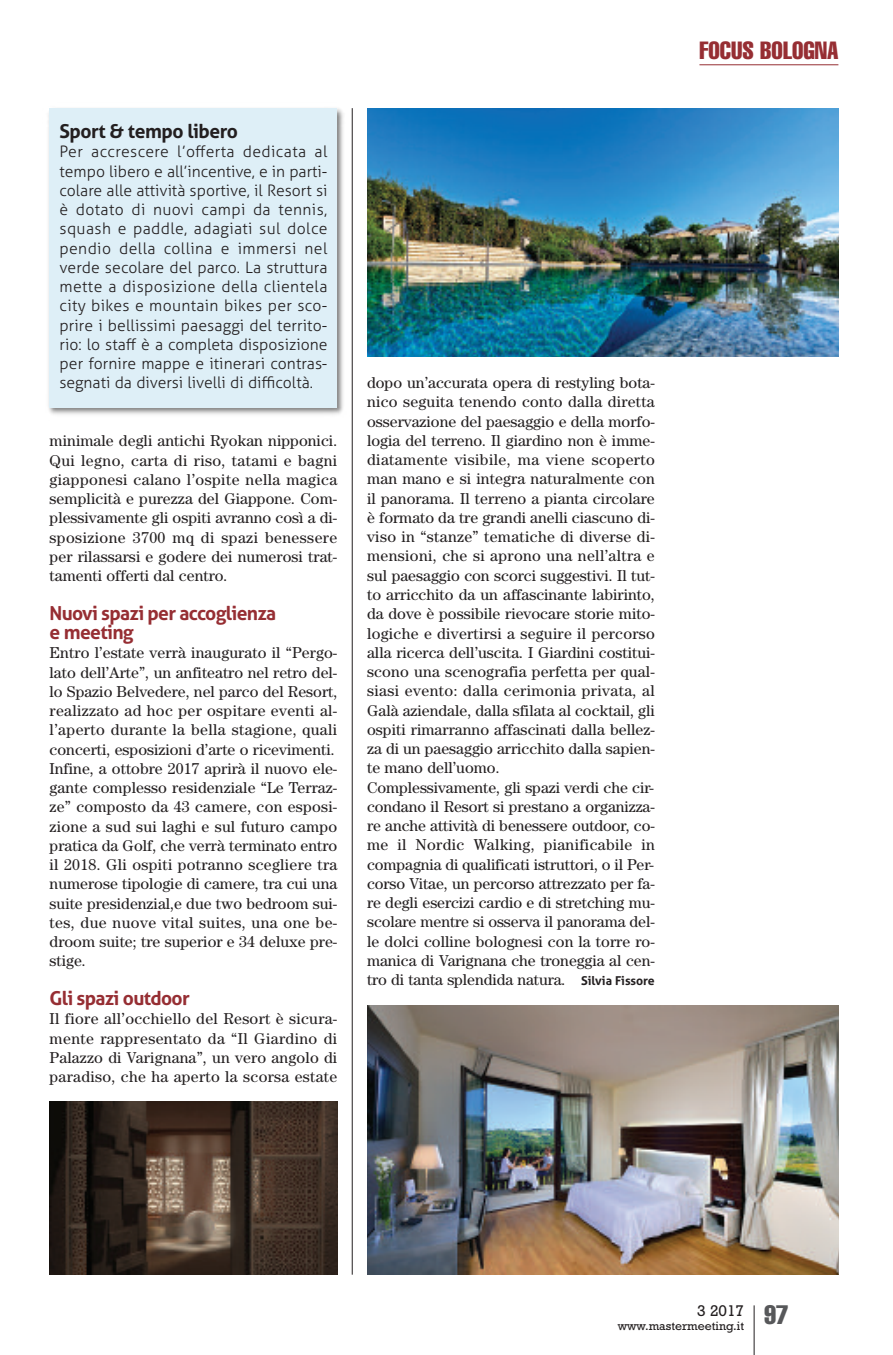
<style>
.page{position:relative;width:893px;height:1355px;background:#fff}
.page>*{position:absolute;margin:0;border:0;box-sizing:border-box;transform-origin:0 0}
.t1{font:extra-condensed 24.5px "Helvetica";color:#962e33}
.t2{font:700 19.25px/19.2px "Aller";letter-spacing:-.035em;color:#962e33}
.t3{font:700 19.25px "Aller";letter-spacing:-.025em;color:#231f20}
.t4{font:15.75px/19.2px "Century";color:#231f20;text-align:justify}
.t5{font:300 15.75px/19.2px "Aller";color:#231f20;text-align:justify}
.t6{font:15.75px "Rockwell";color:#231f20}
.t7{font:12.25px "Rockwell";color:#231f20}
.s1{font-family:"Aller";font-weight:700;font-size:12.25px}
</style>
<div class="page">
<hr style="left:754px;top:1305px;width:1px;height:49px;background:#231f20">
<hr style="left:699px;top:64px;width:139px;height:1px;background:#962e33">
<hr style="left:352px;top:108px;width:1px;height:1166px;background:#231f20">
<img style="left:48px;top:108px;width:295px;height:307px">
<div style="left:50px;top:108px;width:287px;height:300px;background:#deeff7"></div>
<img style="left:50px;top:1101px;width:287px;height:173px">
<img style="left:367px;top:108px;width:471px;height:248px">
<img style="left:367px;top:1005px;width:471px;height:269px">
<p class="t3" style="left:60px;top:119px;width:180px">Sport &amp; tempo libero</p>
<p class="t5" style="left:60px;top:142px;width:269px">Per accrescere l’offerta dedicata al tempo libero e all’incentive, e in parti&shy;colare alle attività sportive, il Resort si è dotato di nuovi campi da tennis, squash e paddle, adagiati sul dolce pendio della collina e immersi nel verde secolare del parco. La struttura mette a disposizione della clientela city bikes e mountain bikes per sco&shy;prire i bellissimi paesaggi del territo&shy;rio: lo staff è a completa disposizione per fornire mappe e itinerari contras&shy;segnati da diversi livelli di difficoltà.</p>
<p class="t4" style="left:50px;top:433px;width:289px">minimale degli antichi Ryokan nipponici.<br>Qui legno, carta di riso, tatami e bagni giapponesi calano l’ospite nella magica semplicità e purezza del Giappone. Com&shy;plessivamente gli ospiti avranno così a di&shy;sposizione 3700 mq di spazi benessere per rilassarsi e godere dei numerosi trat&shy;tamenti offerti dal centro.</p>
<p class="t2" style="left:50px;top:603px;width:228px">Nuovi spazi per accoglienza e meeting</p>
<p class="t4" style="left:50px;top:644px;width:289px;text-align:left">Entro l’estate verrà inaugurato il “Pergo&shy;lato dell’Arte”, un anfiteatro nel retro del&shy;lo Spazio Belvedere, nel parco del Resort, realizzato ad hoc per ospitare eventi al&shy;l’aperto durante la bella stagione, quali concerti, esposizioni d’arte o ricevimenti.<br>Infine, a ottobre 2017 aprirà il nuovo ele&shy;gante complesso residenziale “Le Terraz&shy;ze” composto da 43 camere, con esposi&shy;zione a sud sui laghi e sul futuro campo pratica da Golf, che verrà terminato entro il 2018. Gli ospiti potranno scegliere tra numerose tipologie di camere, tra cui una suite presidenzial,e due two bedroom sui&shy;tes, due nuove vital suites, una one be&shy;droom suite; tre superior e 34 deluxe pre&shy;stige.</p>
<p class="t2" style="left:50px;top:988px;width:142px">Gli spazi outdoor</p>
<p class="t4" style="left:50px;top:1010px;width:289px">Il fiore all’occhiello del Resort è sicura&shy;mente rappresentato da “Il Giardino di Palazzo di Varignana”, un vero angolo di paradiso, che ha aperto la scorsa estate</p>
<p class="t4" style="left:367px;top:374px;width:289px;text-align:left">dopo un’accurata opera di restyling bota&shy;nico seguita tenendo conto dalla diretta osservazione del paesaggio e della morfo&shy;logia del terreno. Il giardino non è imme&shy;diatamente visibile, ma viene scoperto man mano e si integra naturalmente con il panorama. Il terreno a pianta circolare è formato da tre grandi anelli ciascuno di&shy;viso in “stanze” tematiche di diverse di&shy;mensioni, che si aprono una nell’altra e sul paesaggio con scorci suggestivi. Il tut&shy;to arricchito da un affascinante labirinto, da dove è possibile rievocare storie mito&shy;logiche e divertirsi a seguire il percorso alla ricerca dell’uscita. I Giardini costitui&shy;scono una scenografia perfetta per qual&shy;siasi evento: dalla cerimonia privata, al Galà aziendale, dalla sfilata al cocktail, gli ospiti rimarranno affascinati dalla bellez&shy;za di un paesaggio arricchito dalla sapien&shy;te mano dell’uomo.<br>Complessivamente, gli spazi verdi che cir&shy;condano il Resort si prestano a organizza&shy;re anche attività di benessere outdoor, co&shy;me il Nordic Walking, pianificabile in compagnia di qualificati istruttori, o il Per&shy;corso Vitae, un percorso attrezzato per fa&shy;re degli esercizi cardio e di stretching mu&shy;scolare mentre si osserva il panorama del&shy;le dolci colline bolognesi con la torre ro&shy;manica di Varignana che troneggia al cen&shy;tro di tanta splendida natura. <span class="s1">Silvia Fissore</span></p>
<h1 class="t1" style="left:699px;top:42px;width:140px">FOCUS BOLOGNA</h1>
<p class="t7" style="left:618px;top:1321px;width:172px">www.mastermeeting.it <sup>97</sup></p>
<p class="t6" style="left:697px;top:1305px;width:49px">3 2017</p>
</div>
